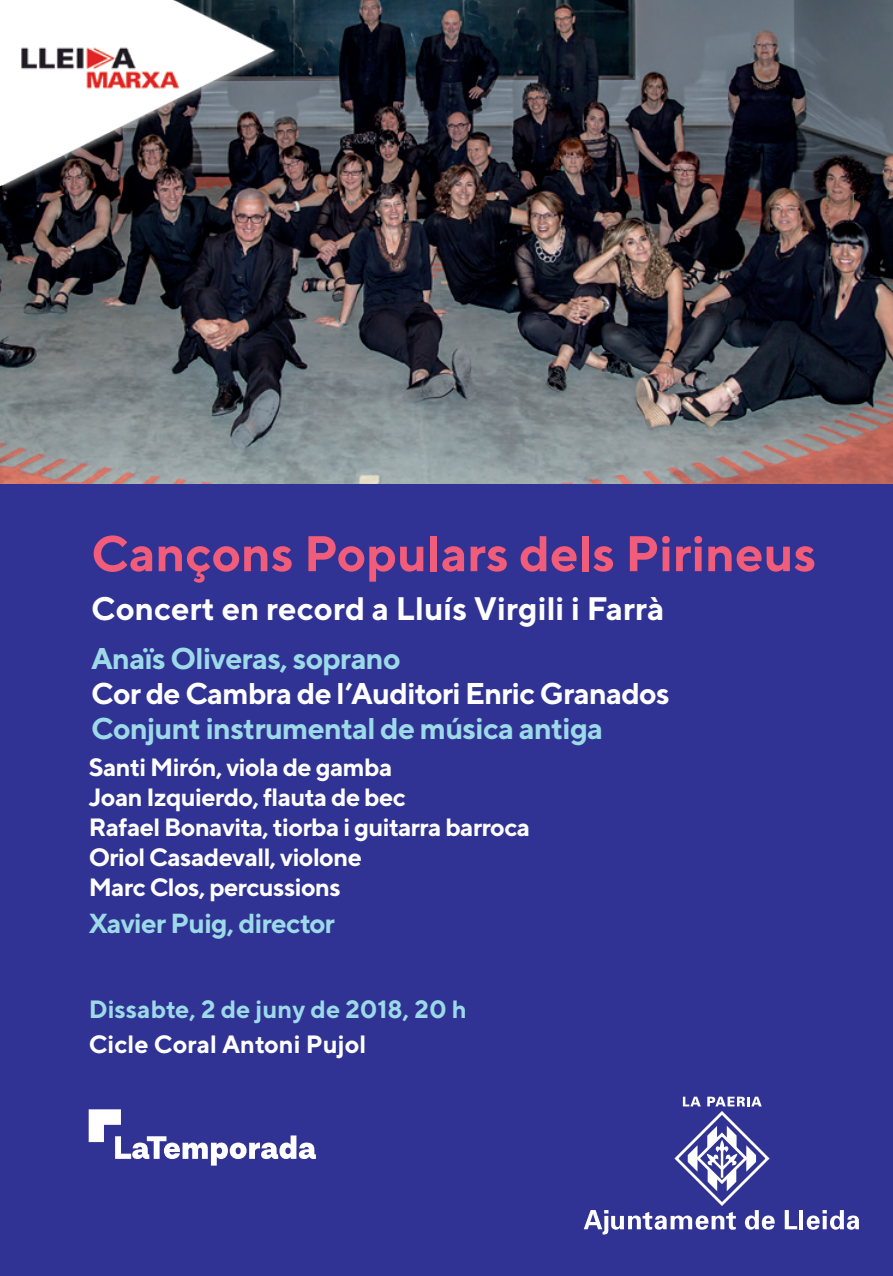
<style>
.page{position:relative;width:893px;height:1276px;background:#fff}
.page>*{position:absolute;margin:0;border:0;box-sizing:border-box;transform-origin:0 0}
.t1{font:700 50px "TT Norms";color:#f05c79}
.t2{font:700 32.5px "TT Norms";color:#fff}
.t3{font:700 30px "TT Norms";letter-spacing:-.025em;color:#9cdae8}
.t4{font:700 30px "TT Norms";letter-spacing:-.025em;color:#fff}
.t5{font:700 27.5px "TT Norms";letter-spacing:-.025em;color:#9cdae8}
.t6{font:700 25px "TT Norms";letter-spacing:-.025em;color:#fff}
.t7{font:700 25px "TT Norms";color:#9cdae8}
.t8{font:700 25px "TT Norms";color:#fff}
</style>
<div class="page">
<div style="left:0;top:454px;width:893px;height:822px;background:#303393"></div>
<img style="left:0;top:0;width:893px;height:483px">
<svg style="left:785px;top:1210px;width:12px;height:19px"></svg>
<hr style="left:799px;top:1210px;width:4px;height:19px;background:#fff">
<svg style="left:807px;top:1210px;width:52px;height:19px"></svg>
<svg style="left:584px;top:1096px;width:191px;height:138px"></svg>
<svg style="left:89px;top:1109px;width:227px;height:56px"></svg>
<img style="left:2px;top:0;width:283px;height:197px">
<p class="t1" style="left:91px;top:522px;width:727px">Cançons Populars dels Pirineus</p>
<p class="t2" style="left:91px;top:587px;width:575px">Concert en record a Lluís Virgili i Farrà</p>
<p class="t3" style="left:91px;top:639px;width:311px">Anaïs Oliveras, soprano</p>
<p class="t4" style="left:91px;top:674px;width:580px">Cor de Cambra de l’Auditori Enric Granados</p>
<p class="t3" style="left:91px;top:709px;width:514px">Conjunt instrumental de música antiga</p>
<p class="t6" style="left:89px;top:751px;width:305px">Santi Mirón, viola de gamba</p>
<p class="t6" style="left:89px;top:781px;width:319px">Joan Izquierdo, flauta de bec</p>
<p class="t6" style="left:89px;top:811px;width:443px">Rafael Bonavita, tiorba i guitarra barroca</p>
<p class="t6" style="left:89px;top:841px;width:275px">Oriol Casadevall, violone</p>
<p class="t6" style="left:89px;top:871px;width:254px">Marc Clos, percussions</p>
<p class="t5" style="left:89px;top:906px;width:248px">Xavier Puig, director</p>
<p class="t7" style="left:89px;top:993px;width:380px">Dissabte, 2 de juny de 2018, 20 h</p>
<p class="t8" style="left:89px;top:1028px;width:279px">Cicle Coral Antoni Pujol</p>
</div>
